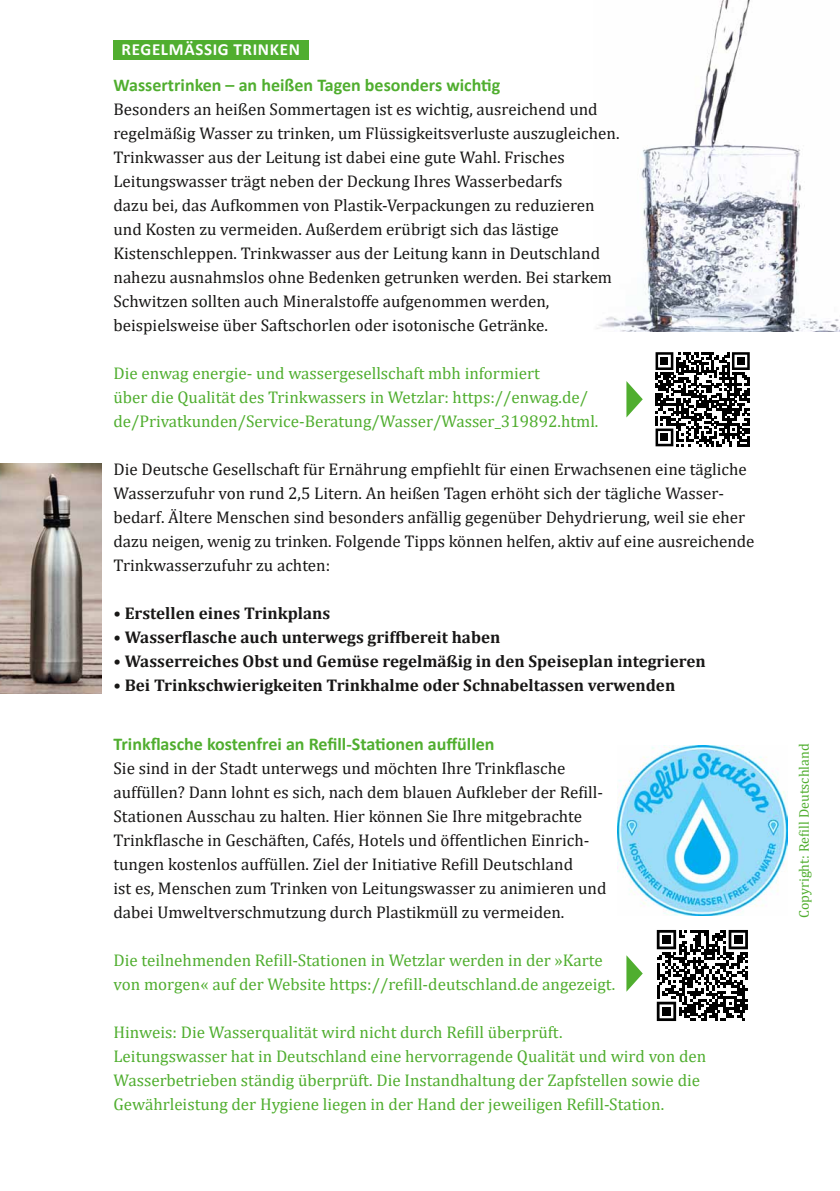
<style>
.page{position:relative;width:840px;height:1191px;background:#fff}
.page>*{position:absolute;margin:0;border:0;box-sizing:border-box;transform-origin:0 0}
.t1{font:700 18px "Calibri";color:#50ae2f}
.t2{font:17px/24px "Cambria";color:#181716}
.t3{font:17px/24px "Cambria";color:#50ae2f}
.t4{font:700 17px "Cambria";color:#181716}
.t5{font:700 17px "Calibri";letter-spacing:.04em;color:#fff}
.t6{font:14px "Cambria";color:#50ae2f}
</style>
<div class="page">
<img style="left:617px;top:745px;width:170px;height:170px">
<img style="left:596px;top:0;width:243px;height:332px">
<div style="left:113px;top:40px;width:196px;height:20px;background:#50ae2f"></div>
<svg style="left:656px;top:930px;width:91px;height:91px"></svg>
<div style="left:662px;top:935px;width:8px;height:8px;background:#000"></div>
<div style="left:733px;top:935px;width:9px;height:8px;background:#000"></div>
<div style="left:662px;top:1007px;width:8px;height:8px;background:#000"></div>
<img style="left:0;top:464px;width:101px;height:229px">
<svg style="left:626px;top:381px;width:16px;height:36px"></svg>
<svg style="left:626px;top:955px;width:16px;height:36px"></svg>
<svg style="left:655px;top:352px;width:94px;height:94px"></svg>
<div style="left:660px;top:357px;width:8px;height:8px;background:#000"></div>
<div style="left:736px;top:357px;width:8px;height:8px;background:#000"></div>
<div style="left:660px;top:433px;width:8px;height:8px;background:#000"></div>
<p class="t5" style="left:121px;top:38px;width:180px">RegelmäSSig Trinken</p>
<p class="t1" style="left:113px;top:72px;width:388px">Wassertrinken – an heißen Tagen besonders wichtig</p>
<p class="t2" style="left:113px;top:97px;width:507px">Besonders an heißen Sommertagen ist es wichtig, ausreichend und regelmäßig Wasser zu trinken, um Flüssigkeitsverluste auszugleichen.<br>Trinkwasser aus der Leitung ist dabei eine gute Wahl. Frisches Leitungswasser trägt neben der Deckung Ihres Wasserbedarfs<br>dazu bei, das Aufkommen von Plastik-Verpackungen zu reduzieren und Kosten zu vermeiden. Außerdem erübrigt sich das lästige Kistenschleppen. Trinkwasser aus der Leitung kann in Deutschland nahezu ausnahmslos ohne Bedenken getrunken werden. Bei starkem Schwitzen sollten auch Mineralstoffe aufgenommen werden, beispielsweise über Saftschorlen oder isotonische Getränke.</p>
<p class="t3" style="left:113px;top:361px;width:486px">Die enwag energie- und wassergesellschaft mbh informiert<br>über die Qualität des Trinkwassers in Wetzlar: https://enwag.de/ de/Privatkunden/Service-Beratung/Wasser/Wasser_319892.html.</p>
<p class="t2" style="left:113px;top:457px;width:642px">Die Deutsche Gesellschaft für Ernährung empfiehlt für einen Erwachsenen eine tägliche Wasserzufuhr von rund 2,5 Litern. An heißen Tagen erhöht sich der tägliche Wasser&shy;bedarf. Ältere Menschen sind besonders anfällig gegenüber Dehydrierung, weil sie eher dazu neigen, wenig zu trinken. Folgende Tipps können helfen, aktiv auf eine ausreichende Trinkwasserzufuhr zu achten:</p>
<p class="t4" style="left:113px;top:601px;width:218px">• Erstellen eines Trinkplans</p>
<p class="t4" style="left:113px;top:625px;width:388px">• Wasserflasche auch unterwegs griffbereit haben</p>
<p class="t4" style="left:113px;top:649px;width:593px">• Wasserreiches Obst und Gemüse regelmäßig in den Speiseplan integrieren</p>
<p class="t4" style="left:113px;top:673px;width:563px">• Bei Trinkschwierigkeiten Trinkhalme oder Schnabeltassen verwenden</p>
<p class="t1" style="left:113px;top:731px;width:382px">Trinkflasche kostenfrei an Refill-Stationen auffüllen</p>
<p class="t2" style="left:113px;top:756px;width:494px">Sie sind in der Stadt unterwegs und möchten Ihre Trinkflasche auffüllen? Dann lohnt es sich, nach dem blauen Aufkleber der Refill-Stationen Ausschau zu halten. Hier können Sie Ihre mitgebrachte Trinkflasche in Geschäften, Cafés, Hotels und öffentlichen Einrich&shy;tungen kostenlos auffüllen. Ziel der Initiative Refill Deutschland<br>ist es, Menschen zum Trinken von Leitungswasser zu animieren und dabei Umweltverschmutzung durch Plastikmüll zu vermeiden.</p>
<p class="t3" style="left:113px;top:948px;width:503px">Die teilnehmenden Refill-Stationen in Wetzlar werden in der »Karte von morgen« auf der Website https://refill-deutschland.de angezeigt.</p>
<p class="t3" style="left:113px;top:1020px;width:594px">Hinweis: Die Wasserqualität wird nicht durch Refill überprüft.<br>Leitungswasser hat in Deutschland eine hervorragende Qualität und wird von den Wasserbetrieben ständig überprüft. Die Instandhaltung der Zapfstellen sowie die Gewährleistung der Hygiene liegen in der Hand der jeweiligen Refill-Station.</p>
<p class="t6" style="left:795px;top:918px;width:176px;rotate:-90deg">Copyright: Refill Deutschland</p>
</div>
